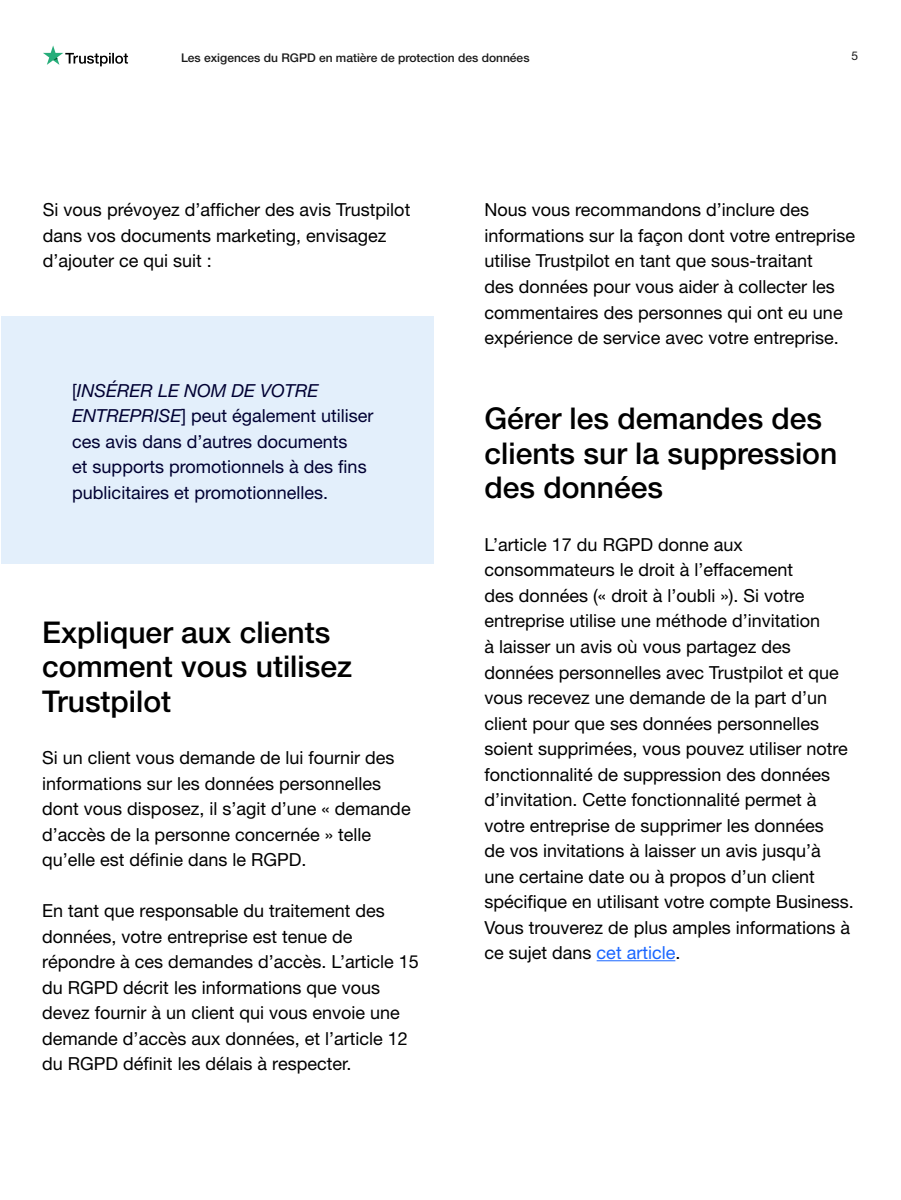
<style>
.page{position:relative;width:901px;height:1200px;background:#fff}
.page>*{position:absolute;margin:0;border:0;box-sizing:border-box;transform-origin:0 0}
.t1{font:500 30px/34.5px "Helvetica Neue LT Pro";color:#000}
.t2{font:18px/25.5px "Helvetica Neue LT Pro";color:#000}
.t3{font:18px/25.5px "Helvetica Neue LT Pro";color:#000032}
.t4{font:500 12px "Helvetica Neue LT Pro";color:#191919}
.t5{font:12px "Helvetica Neue LT Pro";color:#191919}
.s1{font-style:italic}
.s2{color:#1a66ff}
</style>
<div class="page">
<svg style="left:43px;top:45px;width:85px;height:21px"></svg>
<div style="left:1px;top:316px;width:432px;height:248px;background:#e3effb"></div>
<hr style="left:596px;top:960px;width:79px;height:1px;background:#1a66ff">
<p class="t4" style="left:181px;top:51px;width:350px">Les exigences du RGPD en matière de protection des données</p>
<p class="t5" style="left:850px;top:48px;width:8px">5</p>
<p class="t2" style="left:43px;top:197px;width:369px">Si vous prévoyez d’afficher des avis Trustpilot dans vos documents marketing, envisagez d’ajouter ce qui suit :</p>
<p class="t3" style="left:72px;top:377px;width:303px">[<span class="s1">INSÉRER LE NOM DE VOTRE ENTREPRISE</span>] peut également utiliser ces avis dans d’autres documents<br>et supports promotionnels à des fins publicitaires et promotionnelles.</p>
<h1 class="t1" style="left:42px;top:614px;width:311px">Expliquer aux clients comment vous utilisez<br>Trustpilot</h1>
<p class="t2" style="left:42px;top:744px;width:370px">Si un client vous demande de lui fournir des informations sur les données personnelles dont vous disposez, il s’agit d’une « demande d’accès de la personne concernée » telle qu’elle est définie dans le RGPD.</p>
<p class="t2" style="left:42px;top:897px;width:378px">En tant que responsable du traitement des données, votre entreprise est tenue de répondre à ces demandes d’accès. L’article 15 du RGPD décrit les informations que vous devez fournir à un client qui vous envoie une demande d’accès aux données, et l’article 12 du RGPD définit les délais à respecter.</p>
<p class="t2" style="left:484px;top:197px;width:372px">Nous vous recommandons d’inclure des informations sur la façon dont votre entreprise utilise Trustpilot en tant que sous-traitant<br>des données pour vous aider à collecter les commentaires des personnes qui ont eu une expérience de service avec votre entreprise.</p>
<h1 class="t1" style="left:484px;top:401px;width:354px">Gérer les demandes des clients sur la suppression des données</h1>
<p class="t2" style="left:484px;top:531px;width:371px">L’article 17 du RGPD donne aux consommateurs le droit à l’effacement<br>des données (« droit à l’oubli »). Si votre entreprise utilise une méthode d’invitation<br>à laisser un avis où vous partagez des données personnelles avec Trustpilot et que vous recevez une demande de la part d’un client pour que ses données personnelles soient supprimées, vous pouvez utiliser notre fonctionnalité de suppression des données d’invitation. Cette fonctionnalité permet à votre entreprise de supprimer les données<br>de vos invitations à laisser un avis jusqu’à une certaine date ou à propos d’un client spécifique en utilisant votre compte Business.<br>Vous trouverez de plus amples informations à ce sujet dans <span class="s2">cet article</span>.</p>
</div>
